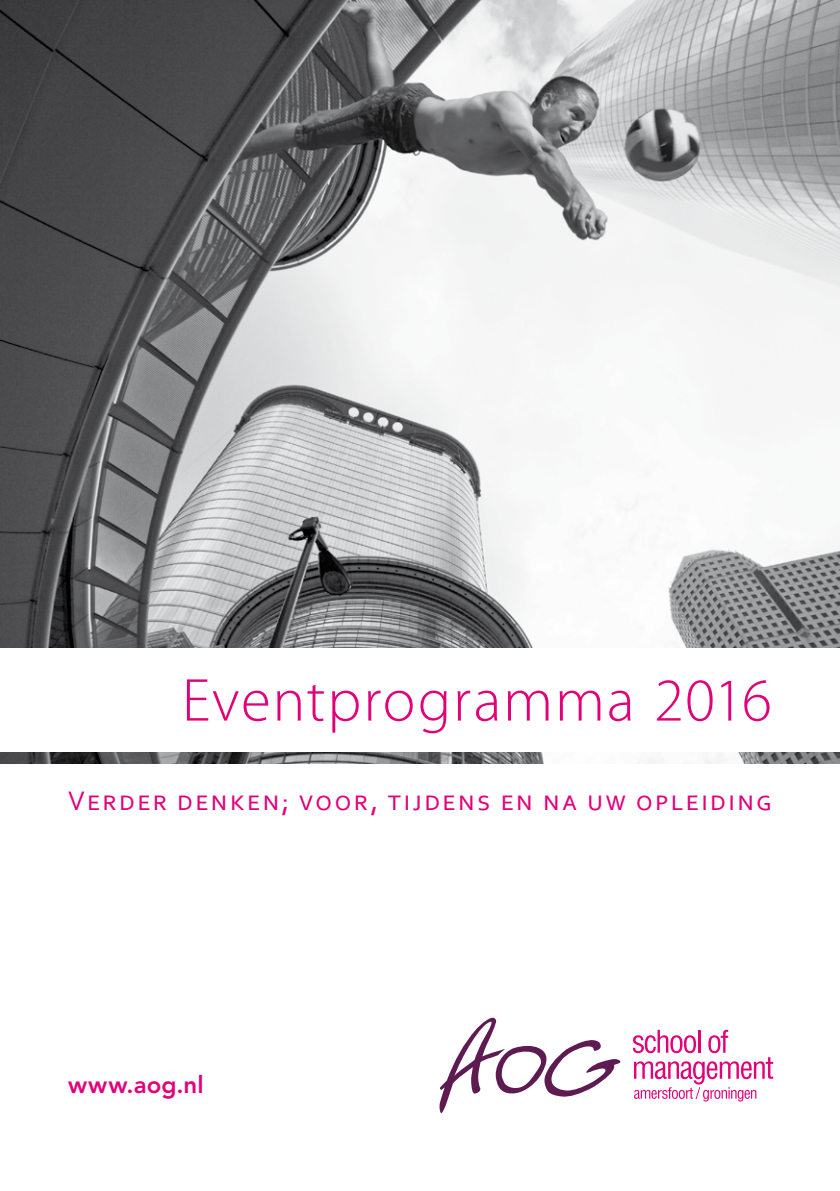
<style>
.page{position:relative;width:840px;height:1191px;background:#fff}
.page>*{position:absolute;margin:0;border:0;box-sizing:border-box;transform-origin:0 0}
.t1{font:300 61px "Myriad Pro";letter-spacing:.03em;color:#e2007a}
.t2{font:28px "Corbel";letter-spacing:.085em;color:#e2007a}
.t3{font:800 24px "Avenir LT Std";letter-spacing:.005em;color:#e2007a}
</style>
<div class="page">
<img style="left:0;top:0;width:839px;height:763px">
<svg style="left:439px;top:1017px;width:182px;height:96px"></svg>
<svg style="left:633px;top:1029px;width:139px;height:72px"></svg>
<div style="left:0;top:648px;width:839px;height:104px;background:#fff"></div>
<h1 class="t1" style="left:182px;top:666px;width:591px">Eventprogramma 2016</h1>
<p class="t2" style="left:68px;top:783px;width:704px">Verder denken; voor, tijdens en na uw opleiding</p>
<p class="t3" style="left:68px;top:1070px;width:137px">www.aog.nl</p>
</div>
